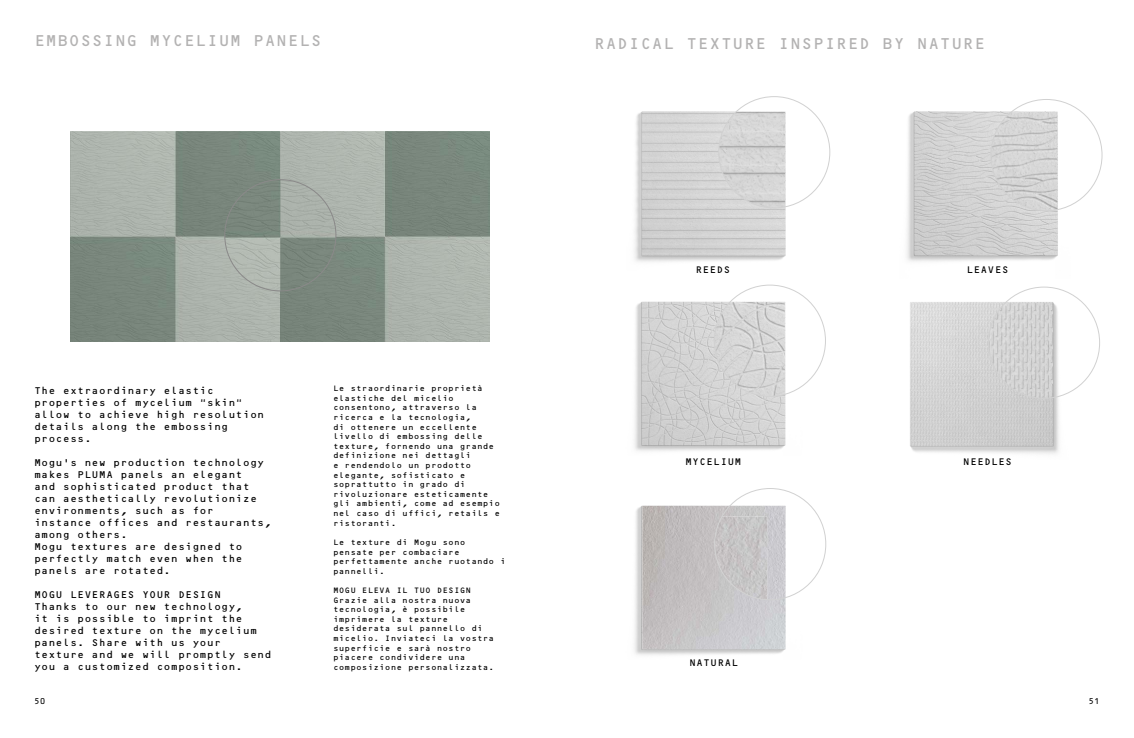
<style>
.page{position:relative;width:1134px;height:738px;background:#fff}
.page>*{position:absolute;margin:0;border:0;box-sizing:border-box;transform-origin:0 0}
.t1{font:16px "OCRB Std";color:#b3b2b2}
.t2{font:10px/12px "OCRB Std";color:#000}
.t3{font:9.8px "OCRB Std";color:#000}
.t4{font:8px/9.6px "OCRB Std";color:#000}
</style>
<div class="page">
<img style="left:71px;top:132px;width:419px;height:209px">
<img style="left:225px;top:179px;width:111px;height:112px">
<img style="left:634px;top:290px;width:169px;height:161px">
<img style="left:906px;top:103px;width:165px;height:159px">
<img style="left:634px;top:102px;width:164px;height:160px">
<img style="left:910px;top:292px;width:159px;height:162px">
<img style="left:719px;top:112px;width:66px;height:96px">
<img style="left:714px;top:302px;width:71px;height:94px">
<img style="left:991px;top:112px;width:66px;height:98px">
<img style="left:988px;top:303px;width:65px;height:95px">
<img style="left:634px;top:494px;width:169px;height:161px">
<img style="left:642px;top:505px;width:143px;height:143px">
<img style="left:715px;top:516px;width:52px;height:83px">
<h1 class="t1" style="left:34px;top:31px;width:290px">EMBOSSING MYCELIUM PANELS</h1>
<p class="t2" style="left:34px;top:384px;width:232px">The extraordinary elastic properties of mycelium “skin“ allow to achieve high resolution details along the embossing process.</p>
<p class="t2" style="left:34px;top:456px;width:239px">Mogu's new production technology makes PLUMA panels an elegant<br>and sophisticated product that can aesthetically revolutionize environments, such as for instance offices and restaurants, among others.<br>Mogu textures are designed to perfectly match even when the panels are rotated.</p>
<p class="t2" style="left:34px;top:588px;width:239px">MOGU LEVERAGES YOUR DESIGN<br>Thanks to our new technology,<br>it is possible to imprint the desired texture on the mycelium panels. Share with us your texture and we will promptly send you a customized composition.</p>
<p class="t4" style="left:333px;top:383px;width:169px">Le straordinarie proprietà elastiche del micelio consentono, attraverso la ricerca e la tecnologia,<br>di ottenere un eccellente livello di embossing delle texture, fornendo una grande definizione nei dettagli<br>e rendendolo un prodotto elegante, sofisticato e soprattutto in grado di rivoluzionare esteticamente gli ambienti, come ad esempio nel caso di uffici, retails e ristoranti.</p>
<p class="t4" style="left:333px;top:537px;width:174px">Le texture di Mogu sono pensate per combaciare perfettamente anche ruotando i pannelli.</p>
<p class="t4" style="left:333px;top:585px;width:163px">MOGU ELEVA IL TUO DESIGN<br>Grazie alla nostra nuova tecnologia, è possibile imprimere la texture desiderata sul pannello di micelio. Inviateci la vostra superficie e sarà nostro piacere condividere una composizione personalizzata.</p>
<h1 class="t1" style="left:594px;top:34px;width:393px">RADICAL TEXTURE INSPIRED BY NATURE</h1>
<p class="t3" style="left:695px;top:264px;width:37px">REEDS</p>
<p class="t3" style="left:966px;top:264px;width:44px">LEAVES</p>
<p class="t3" style="left:685px;top:456px;width:58px">MYCELIUM</p>
<p class="t3" style="left:963px;top:455px;width:51px">NEEDLES</p>
<p class="t3" style="left:689px;top:656px;width:51px">NATURAL</p>
<p class="t4" style="left:34px;top:695px;width:13px">50</p>
<p class="t4" style="left:1088px;top:695px;width:13px">51</p>
</div>
